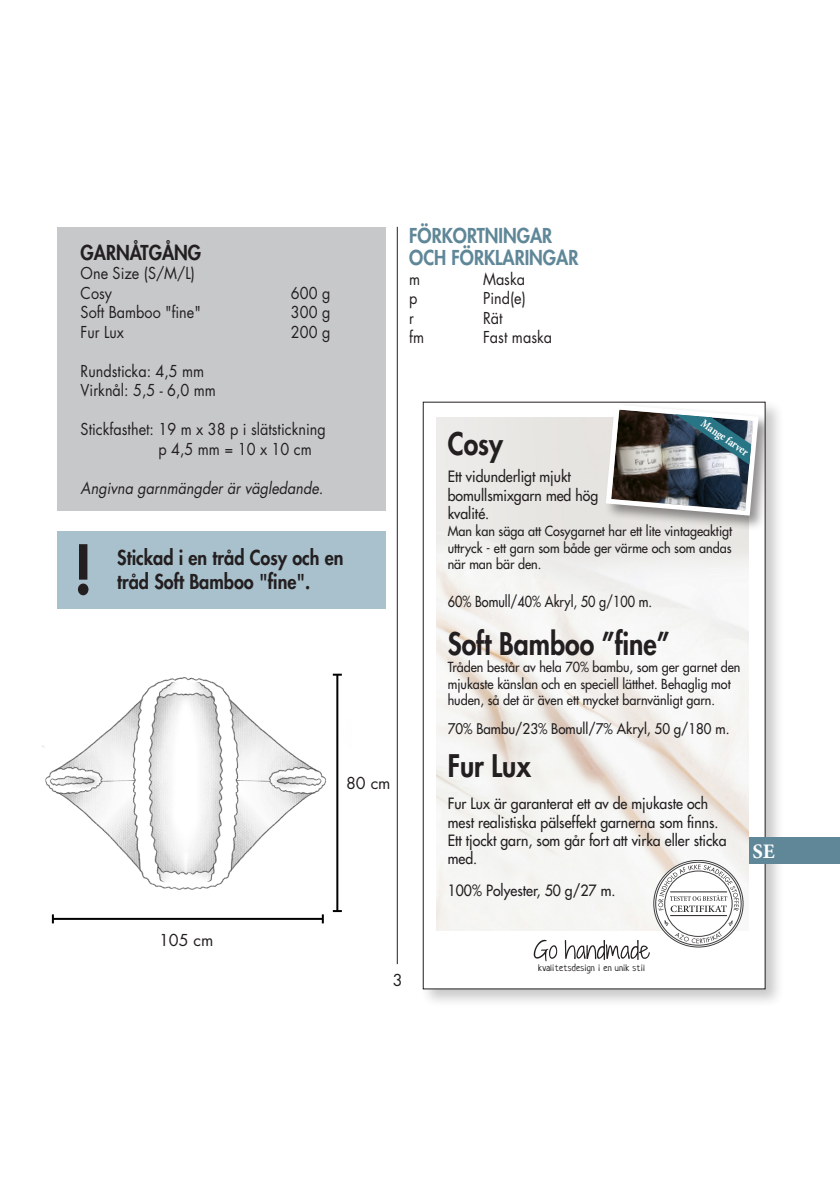
<style>
.page{position:relative;width:840px;height:1191px;background:#fff}
.page>*{position:absolute;margin:0;border:0;box-sizing:border-box;transform-origin:0 0}
.t1{font:800 66px "Futura Std";color:#231f20;scale:.9 1}
.t2{font:800 30.2px "Futura Std";color:#231f20;scale:.88 1}
.t3{font:700 20.6px "Minion Pro";color:#fff}
.t4{font:800 20px/24px "Futura Std";color:#231f20;scale:.9 1}
.t5{font:800 20px/22px "Futura Std";color:#5f8798;scale:.9 1}
.t6{font:16px/19.6px "Futura Std";color:#231f20;scale:.9 1}
.t7{font:italic 16px "Futura Std";color:#231f20;scale:.9 1}
.t8{font:16px "Futura Std";color:#231f20}
.t9{font:500 15.2px/18.4px "Futura Std";color:#231f20;scale:.93 1}
.t10{font:500 14.8px "Futura Std";color:#231f20;scale:.85 1}
.t11{font:500 14.4px "Futura Std";color:#231f20;scale:.93 1}
.t12{font:500 13.6px/16.8px "Futura Std";color:#231f20;text-align:justify;scale:.93 1}
.t13{font:700 11.6px "Minion Pro";color:#fff;scale:.86 1}
.t14{font:9.6px "Neucha";letter-spacing:.02em;color:#231f20}
</style>
<div class="page">
<hr style="left:397px;top:227px;width:1px;height:737px;background:#231f20">
<img style="left:42px;top:673px;width:300px;height:233px">
<hr style="left:53px;top:918px;width:269px;height:2px;background:#000">
<svg style="left:52px;top:914px;width:2px;height:9px"></svg>
<svg style="left:321px;top:914px;width:2px;height:9px"></svg>
<hr style="left:336px;top:674px;width:2px;height:237px;background:#000">
<svg style="left:332px;top:910px;width:9px;height:2px"></svg>
<svg style="left:332px;top:673px;width:9px;height:2px"></svg>
<div style="left:57px;top:227px;width:328px;height:283px;background:#c7c8ca"></div>
<div style="left:419px;top:399px;width:364px;height:609px;background:#231f20;opacity:.24"></div>
<div style="left:423px;top:402px;width:341px;height:587px;background:#fff"></div>
<img style="left:436px;top:417px;width:311px;height:513px">
<svg style="left:653px;top:860px;width:89px;height:87px"></svg>
<svg style="left:658px;top:864px;width:80px;height:79px"></svg>
<div style="left:603px;top:402px;width:161px;height:129px;background:#231f20;opacity:.5"></div>
<svg style="left:602px;top:404px;width:158px;height:114px"></svg>
<svg style="left:533px;top:939px;width:24px;height:22px"></svg>
<svg style="left:564px;top:940px;width:85px;height:20px"></svg>
<div style="left:748px;top:837px;width:91px;height:27px;background:#5f8798"></div>
<div style="left:57px;top:532px;width:328px;height:77px;background:#a9c1cc"></div>
<p class="t4" style="left:81px;top:240px;width:135px">GARNÅTGÅNG</p>
<p class="t6" style="left:81px;top:264px;width:128px">One Size (S/M/L)<br>Cosy</p>
<p class="t6" style="left:291px;top:283px;width:45px">600 g</p>
<p class="t6" style="left:81px;top:303px;width:135px">Soft Bamboo "fine"</p>
<p class="t6" style="left:291px;top:303px;width:45px">300 g</p>
<p class="t6" style="left:81px;top:322px;width:50px">Fur Lux</p>
<p class="t6" style="left:291px;top:322px;width:45px">200 g</p>
<p class="t6" style="left:81px;top:361px;width:152px">Rundsticka: 4,5 mm<br>Virknål: 5,5 - 6,0 mm</p>
<p class="t6" style="left:158px;top:420px;width:187px;text-indent:-78px">Stickfasthet: 19 m x 38 p i slätstickning p 4,5 mm = 10 x 10 cm</p>
<p class="t7" style="left:81px;top:478px;width:271px">Angivna garnmängder är vägledande.</p>
<p class="t1" style="left:73px;top:528px;width:23px">!</p>
<p class="t4" style="left:117px;top:545px;width:253px">Stickad i en tråd Cosy och en tråd Soft Bamboo "fine".</p>
<p class="t8" style="left:346px;top:773px;width:46px">80 cm</p>
<p class="t5" style="left:409px;top:225px;width:189px">FÖRKORTNINGAR<br>OCH FÖRKLARINGAR</p>
<p class="t6" style="left:409px;top:269px;width:14px">m</p>
<p class="t6" style="left:483px;top:269px;width:48px">Maska</p>
<p class="t6" style="left:409px;top:289px;width:11px">p</p>
<p class="t6" style="left:483px;top:289px;width:49px">Pind(e)</p>
<p class="t6" style="left:409px;top:308px;width:7px">r</p>
<p class="t6" style="left:483px;top:308px;width:23px">Rät</p>
<p class="t6" style="left:409px;top:328px;width:18px">fm</p>
<p class="t6" style="left:483px;top:328px;width:78px">Fast maska</p>
<p class="t13" style="left:706px;top:415px;width:65px;rotate:34deg">Mange farver</p>
<h2 class="t2" style="left:447px;top:425px;width:64px">Cosy</h2>
<p class="t9" style="left:447px;top:468px;width:163px">Ett vidunderligt mjukt bomullsmixgarn med hög kvalité.</p>
<p class="t12" style="left:447px;top:522px;width:307px">Man kan säga att Cosygarnet har ett lite vintageaktigt uttryck - ett garn som både ger värme och som andas när man bär den.</p>
<p class="t10" style="left:447px;top:592px;width:242px">60% Bomull/40% Akryl, 50 g/100 m.</p>
<h2 class="t2" style="left:447px;top:625px;width:254px">Soft Bamboo ”fine”</h2>
<p class="t12" style="left:447px;top:658px;width:316px;text-align:left">Tråden består av hela 70% bambu, som ger garnet den mjukaste känslan och en speciell lätthet. Behaglig mot huden, så det är även ett mycket barnvänligt garn.</p>
<p class="t11" style="left:447px;top:720px;width:304px">70% Bambu/23% Bomull/7% Akryl, 50 g/180 m.</p>
<h2 class="t2" style="left:447px;top:747px;width:96px">Fur Lux</h2>
<p class="t9" style="left:447px;top:794px;width:301px">Fur Lux är garanterat ett av de mjukaste och mest realistiska pälseffekt garnerna som finns.<br>Ett tjockt garn, som går fort att virka eller sticka med.</p>
<p class="t9" style="left:447px;top:881px;width:182px">100% Polyester, 50 g/27 m.</p>
<p class="t3" style="left:752px;top:837px;width:24px">SE</p>
<p class="t8" style="left:159px;top:930px;width:56px">105 cm</p>
<p class="t8" style="left:392px;top:969px;width:11px">3</p>
<p class="t14" style="left:538px;top:962px;width:108px">kvalitetsdesign i en unik stil</p>
</div>
